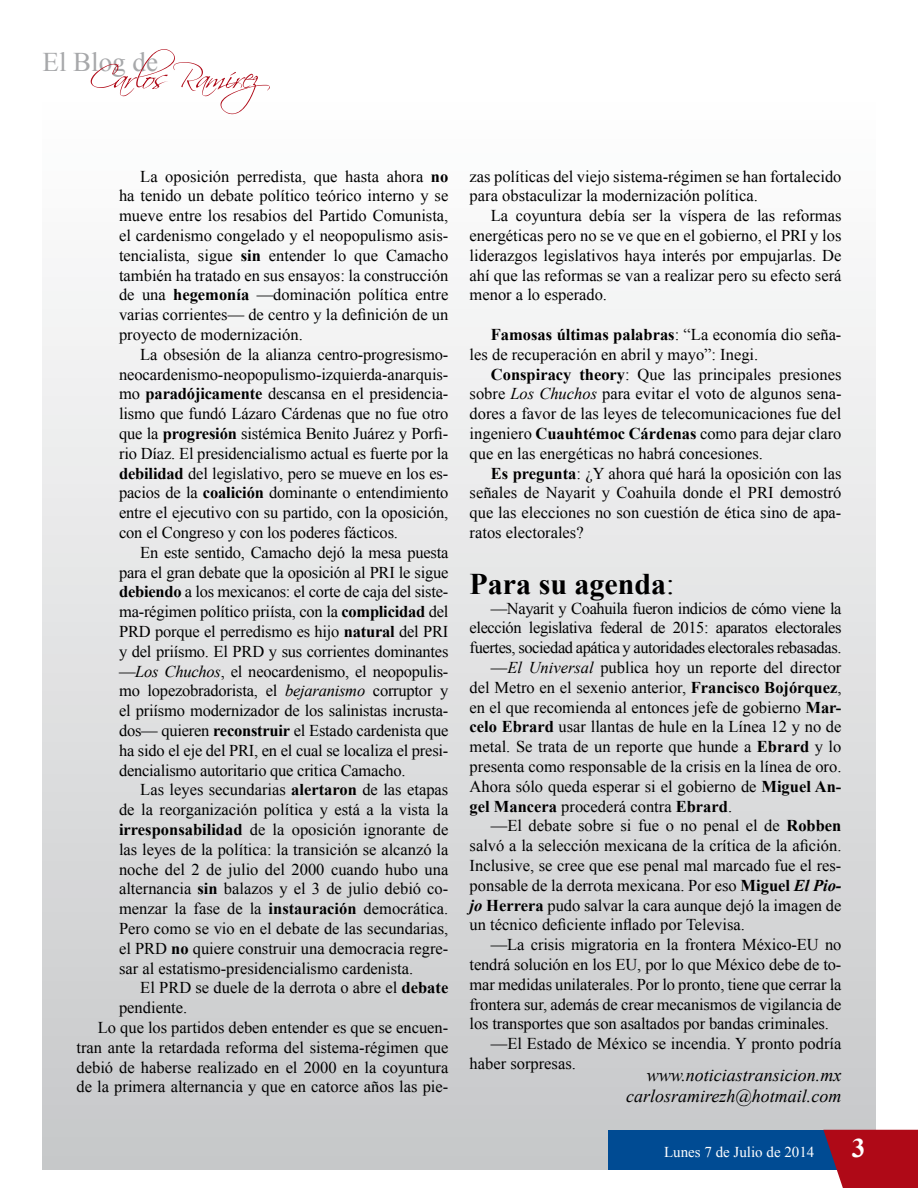
<style>
.page{position:relative;width:918px;height:1188px;background:#fff}
.page>*{position:absolute;margin:0;border:0;box-sizing:border-box;transform-origin:0 0}
.t1{font:700 30px "Times New Roman";color:#000}
.t2{font:27px "Times New Roman";color:#a7a8aa}
.t3{font:700 27px "Times New Roman";color:#fff}
.t4{font:italic 18px/21.6px "Times New Roman";color:#000;text-align:right}
.t5{font:16.5px/19.8px "Times New Roman";color:#000;text-align:justify}
.t6{font:16.5px "Times New Roman";letter-spacing:-.025em;color:#000}
.t7{font:700 16.5px "Times New Roman";color:#000}
.t8{font:15px "Times New Roman";color:#fff}
.s1{font-weight:700}
.s2{font-style:italic}
.s3{font-weight:400}
.s4{font-weight:700;font-style:italic}
</style>
<div class="page">
<div style="left:43px;top:0;width:832px;height:1169px;background:linear-gradient(to bottom,#fff,#c7c8ca)"></div>
<div style="left:608px;top:1130px;width:242px;height:39px;background:#004b93"></div>
<svg style="left:91px;top:49px;width:179px;height:65px"></svg>
<svg style="left:823px;top:1130px;width:95px;height:58px"></svg>
<h2 class="t2" style="left:43px;top:44px;width:117px">El Blog de</h2>
<p class="t5" style="left:119px;top:166px;width:331px;text-indent:21px">La oposición perredista, que hasta ahora <span class="s1">no </span>ha tenido un debate político teórico interno y se mueve entre los resabios del Partido Comunista, el cardenismo congelado y el neopopulismo asis&shy;tencialista, sigue <span class="s1">sin</span> entender lo que Camacho también ha tratado en sus ensayos: la construcción de una <span class="s1">hegemonía</span> —dominación política entre varias corrientes— de centro y la definición de un proyecto de modernización.</p>
<p class="t5" style="left:119px;top:344px;width:331px;text-indent:21px">La obsesión de la alianza centro-progresismo&shy;neocardenismo-neopopulismo-izquierda-anarquis&shy;mo <span class="s1">paradójicamente</span> descansa en el presidencia&shy;lismo que fundó Lázaro Cárdenas que no fue otro que la <span class="s1">progresión</span> sistémica Benito Juárez y Porfi&shy;rio Díaz. El presidencialismo actual es fuerte por la <span class="s1">debilidad</span> del legislativo, pero se mueve en los es&shy;pacios de la <span class="s1">coalición</span> dominante o entendimiento entre el ejecutivo con su partido, con la oposición, con el Congreso y con los poderes fácticos.</p>
<p class="t5" style="left:119px;top:542px;width:331px;text-indent:21px">En este sentido, Camacho dejó la mesa puesta para el gran debate que la oposición al PRI le sigue <span class="s1">debiendo</span> a los mexicanos: el corte de caja del siste&shy;ma-régimen político priísta, con la <span class="s1">complicidad</span> del PRD porque el perredismo es hijo <span class="s1">natural</span> del PRI y del priísmo. El PRD y sus corrientes dominantes —<span class="s2">Los Chuchos</span>, el neocardenismo, el neopopulis&shy;mo lopezobradorista, el <span class="s2">bejaranismo</span> corruptor y el priísmo modernizador de los salinistas incrusta&shy;dos— quieren <span class="s1">reconstruir</span> el Estado cardenista que ha sido el eje del PRI, en el cual se localiza el presi&shy;dencialismo autoritario que critica Camacho.</p>
<p class="t5" style="left:119px;top:780px;width:331px;text-indent:21px">Las leyes secundarias <span class="s1">alertaron</span> de las etapas de la reorganización política y está a la vista la <span class="s1">irresponsabilidad</span> de la oposición ignorante de las leyes de la política: la transición se alcanzó la noche del 2 de julio del 2000 cuando hubo una alternancia <span class="s1">sin</span> balazos y el 3 de julio debió co&shy;menzar la fase de la <span class="s1">instauración</span> democrática.<br>Pero como se vio en el debate de las secundarias, el PRD <span class="s1">no</span> quiere construir una democracia regre&shy;sar al estatismo-presidencialismo cardenista.</p>
<p class="t5" style="left:140px;top:978px;width:310px">El PRD se duele de la derrota o abre el <span class="s1">debate</span></p>
<p class="t5" style="left:119px;top:997px;width:70px">pendiente.</p>
<p class="t5" style="left:98px;top:1017px;width:352px">Lo que los partidos deben entender es que se encuen-</p>
<p class="t5" style="left:77px;top:1037px;width:373px">tran ante la retardada reforma del sistema-régimen que</p>
<p class="t5" style="left:77px;top:1057px;width:373px">debió de haberse realizado en el 2000 en la coyuntura</p>
<p class="t5" style="left:77px;top:1077px;width:373px">de la primera alternancia y que en catorce años las pie-</p>
<p class="t5" style="left:470px;top:166px;width:373px">zas políticas del viejo sistema-régimen se han fortalecido para obstaculizar la modernización política.</p>
<p class="t5" style="left:470px;top:205px;width:373px;text-indent:21px">La coyuntura debía ser la víspera de las reformas energéticas pero no se ve que en el gobierno, el PRI y los liderazgos legislativos haya interés por empujarlas. De ahí que las reformas se van a realizar pero su efecto será menor a lo esperado.</p>
<p class="t5" style="left:470px;top:324px;width:373px;text-indent:21px"><span class="s1">Famosas últimas palabras</span>: “La economía dio seña&shy;les de recuperación en abril y mayo”: Inegi.</p>
<p class="t5" style="left:470px;top:364px;width:373px;text-indent:21px"><span class="s1">Conspiracy theory</span>: Que las principales presiones sobre <span class="s2">Los Chuchos</span> para evitar el voto de algunos sena&shy;dores a favor de las leyes de telecomunicaciones fue del ingeniero <span class="s1">Cuauhtémoc Cárdenas</span> como para dejar claro que en las energéticas no habrá concesiones.</p>
<p class="t5" style="left:470px;top:463px;width:373px;text-indent:21px"><span class="s1">Es pregunta</span>: ¿Y ahora qué hará la oposición con las señales de Nayarit y Coahuila donde el PRI demostró que las elecciones no son cuestión de ética sino de apa&shy;ratos electorales?</p>
<h1 class="t1" style="left:470px;top:563px;width:207px">Para su agenda<span class="s3">:</span></h1>
<p class="t6" style="left:491px;top:597px;width:352px">—Nayarit y Coahuila fueron indicios de cómo viene la</p>
<p class="t6" style="left:470px;top:617px;width:373px">elección legislativa federal de 2015: aparatos electorales</p>
<p class="t6" style="left:470px;top:637px;width:373px">fuertes, sociedad apática y autoridades electorales rebasadas.</p>
<p class="t5" style="left:491px;top:657px;width:352px">—<span class="s2">El Universal</span> publica hoy un reporte del director</p>
<p class="t5" style="left:470px;top:677px;width:373px">del Metro en el sexenio anterior, <span class="s1">Francisco Bojórquez</span>,</p>
<p class="t5" style="left:470px;top:697px;width:373px">en el que recomienda al entonces jefe de gobierno <span class="s1">Mar-</span></p>
<p class="t5" style="left:470px;top:717px;width:373px"><span class="s1">celo Ebrard</span> usar llantas de hule en la Línea 12 y no de</p>
<p class="t5" style="left:470px;top:736px;width:373px">metal. Se trata de un reporte que hunde a <span class="s1">Ebrard</span> y lo</p>
<p class="t5" style="left:470px;top:756px;width:373px">presenta como responsable de la crisis en la línea de oro.</p>
<p class="t5" style="left:470px;top:776px;width:373px">Ahora sólo queda esperar si el gobierno de <span class="s1">Miguel An-</span></p>
<p class="t7" style="left:470px;top:795px;width:264px">gel Mancera <span class="s3">procederá contra</span> Ebrard<span class="s3">.</span></p>
<p class="t5" style="left:491px;top:816px;width:352px">—El debate sobre si fue o no penal el de <span class="s1">Robben</span></p>
<p class="t5" style="left:470px;top:835px;width:373px">salvó a la selección mexicana de la crítica de la afición.</p>
<p class="t5" style="left:470px;top:855px;width:373px">Inclusive, se cree que ese penal mal marcado fue el res-</p>
<p class="t5" style="left:470px;top:875px;width:373px">ponsable de la derrota mexicana. Por eso <span class="s1">Miguel</span> <span class="s4">El Pio-</span></p>
<p class="t5" style="left:470px;top:895px;width:373px"><span class="s4">jo</span> <span class="s1">Herrera</span> pudo salvar la cara aunque dejó la imagen de</p>
<p class="t5" style="left:470px;top:915px;width:277px">un técnico deficiente inflado por Televisa.</p>
<p class="t5" style="left:491px;top:934px;width:352px">—La crisis migratoria en la frontera México-EU no</p>
<p class="t5" style="left:470px;top:954px;width:373px">tendrá solución en los EU, por lo que México debe de to-</p>
<p class="t5" style="left:470px;top:974px;width:373px">mar medidas unilaterales. Por lo pronto, tiene que cerrar la</p>
<p class="t5" style="left:470px;top:994px;width:373px">frontera sur, además de crear mecanismos de vigilancia de</p>
<p class="t5" style="left:470px;top:1014px;width:361px">los transportes que son asaltados por bandas criminales.</p>
<p class="t5" style="left:491px;top:1033px;width:352px">—El Estado de México se incendia. Y pronto podría</p>
<p class="t5" style="left:470px;top:1053px;width:108px">haber sorpresas.</p>
<p class="t4" style="left:626px;top:1064px;width:217px">www.noticiastransicion.mx carlosramirezh@hotmail.com</p>
<p class="t8" style="left:664px;top:1142px;width:152px">Lunes 7 de Julio de 2014</p>
<h2 class="t3" style="left:852px;top:1130px;width:15px">3</h2>
</div>
